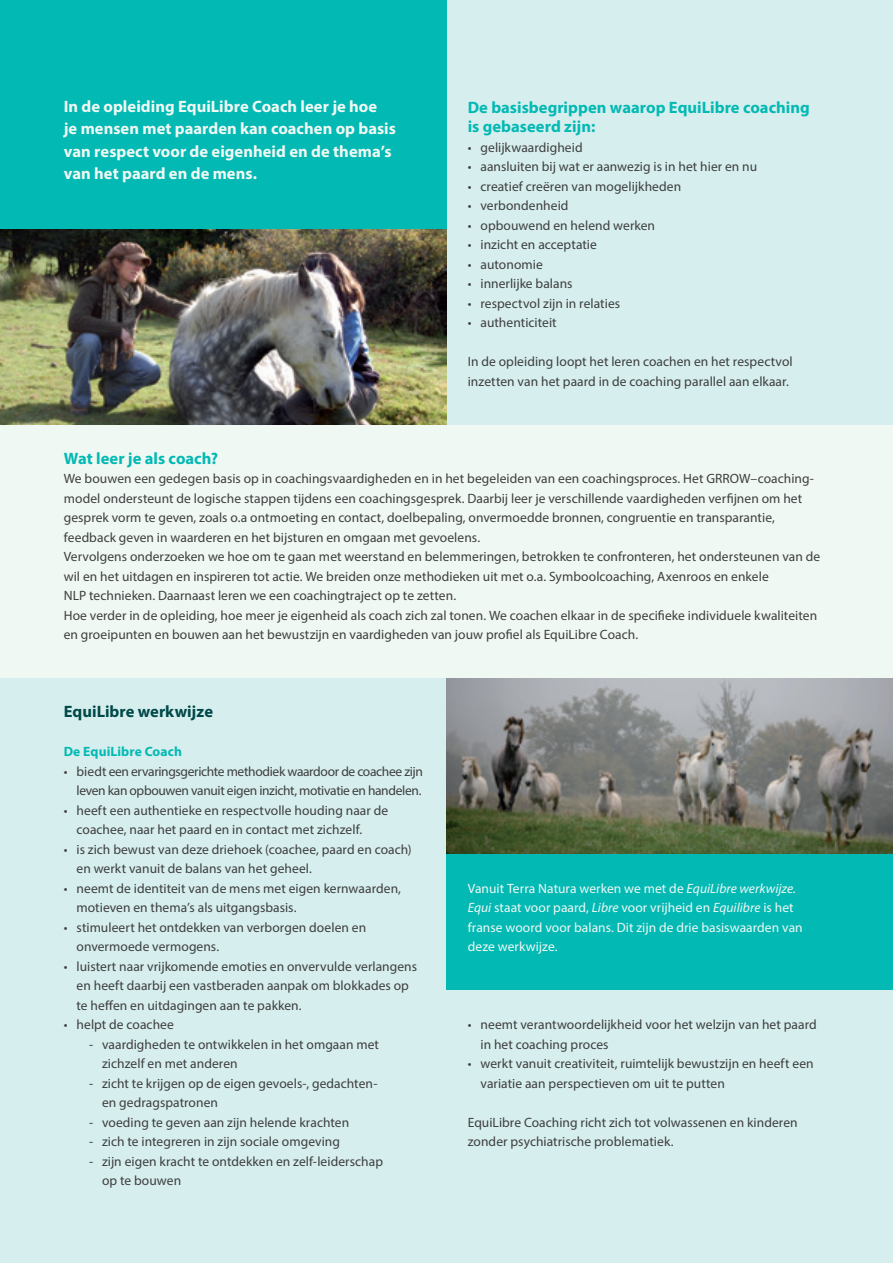
<style>
.page{position:relative;width:893px;height:1263px;background:#f0f8f3}
.page>*{position:absolute;margin:0;border:0;box-sizing:border-box;transform-origin:0 0}
.t1{font:700 16.5px/22.5px "Myriad Pro";color:#f0f8f3}
.t2{font:700 16.5px/19.5px "Myriad Pro";color:#03b9b4}
.t3{font:700 16.5px "Myriad Pro";color:#004948}
.t4{font:13.5px/19.5px "Myriad Pro";letter-spacing:.005em;color:#3e3e3f}
.t5{font:13.5px/19.5px "Myriad Pro";letter-spacing:.005em;color:#f0f8f3}
.t6{font:13.5px/19.5px "Myriad Pro";letter-spacing:-.025em;color:#3e3e3f;text-align:right}
.t7{font:700 13.5px "Myriad Pro";letter-spacing:.01em;color:#03b9b4}
.s1{font-style:italic}
</style>
<div class="page">
<div style="left:0;top:678px;width:893px;height:585px;background:#d6eeed"></div>
<div style="left:0;top:0;width:893px;height:424px;background:#d6eeed"></div>
<div style="left:0;top:0;width:446px;height:230px;background:#03b9b4"></div>
<div style="left:446px;top:854px;width:447px;height:136px;background:#03b9b4"></div>
<img style="left:446px;top:678px;width:447px;height:176px">
<img style="left:0;top:230px;width:446px;height:194px">
<p class="t1" style="left:64px;top:94px;width:334px">In de opleiding EquiLibre Coach leer je hoe<br>je mensen met paarden kan coachen op basis van respect voor de eigenheid en de thema’s van het paard en de mens.</p>
<p class="t2" style="left:468px;top:97px;width:343px">De basisbegrippen waarop EquiLibre coaching is gebaseerd zijn:</p>
<p class="t4" style="left:468px;top:137px;width:116px">• gelijkwaardigheid</p>
<p class="t4" style="left:468px;top:157px;width:291px">• aansluiten bij wat er aanwezig is in het hier en nu</p>
<p class="t4" style="left:468px;top:176px;width:215px">• creatief creëren van mogelijkheden</p>
<p class="t4" style="left:468px;top:196px;width:102px">• verbondenheid</p>
<p class="t4" style="left:468px;top:215px;width:189px">• opbouwend en helend werken</p>
<p class="t4" style="left:468px;top:235px;width:131px">• inzicht en acceptatie</p>
<p class="t4" style="left:468px;top:254px;width:77px">• autonomie</p>
<p class="t4" style="left:468px;top:274px;width:106px">• innerlijke balans</p>
<p class="t4" style="left:468px;top:293px;width:154px">• respectvol zijn in relaties</p>
<p class="t4" style="left:468px;top:313px;width:90px">• authenticiteit</p>
<p class="t4" style="left:468px;top:352px;width:326px">In de opleiding loopt het leren coachen en het respectvol inzetten van het paard in de coaching parallel aan elkaar.</p>
<p class="t2" style="left:64px;top:448px;width:156px">Wat leer je als coach?</p>
<p class="t4" style="left:64px;top:469px;width:752px">We bouwen een gedegen basis op in coachingsvaardigheden en in het begeleiden van een coachingsproces. Het GRROW–coaching&shy;model ondersteunt de logische stappen tijdens een coachingsgesprek. Daarbij leer je verschillende vaardigheden verfijnen om het gesprek vorm te geven, zoals o.a ontmoeting en contact, doelbepaling, onvermoedde bronnen, congruentie en transparantie, feedback geven in waarderen en het bijsturen en omgaan met gevoelens.</p>
<p class="t4" style="left:64px;top:547px;width:758px">Vervolgens onderzoeken we hoe om te gaan met weerstand en belemmeringen, betrokken te confronteren, het ondersteunen van de wil en het uitdagen en inspireren tot actie. We breiden onze methodieken uit met o.a. Symboolcoaching, Axenroos en enkele<br>NLP technieken. Daarnaast leren we een coachingtraject op te zetten.</p>
<p class="t4" style="left:64px;top:605px;width:755px">Hoe verder in de opleiding, hoe meer je eigenheid als coach zich zal tonen. We coachen elkaar in de specifieke individuele kwaliteiten en groeipunten en bouwen aan het bewustzijn en vaardigheden van jouw profiel als EquiLibre Coach.</p>
<p class="t3" style="left:64px;top:701px;width:151px">EquiLibre werkwijze</p>
<p class="t7" style="left:64px;top:743px;width:120px">De EquiLibre Coach</p>
<p class="t6" style="left:64px;top:761px;width:361px">• biedt een ervaringsgerichte methodiek waardoor de coachee zijn leven kan opbouwen vanuit eigen inzicht, motivatie en handelen.</p>
<p class="t4" style="left:77px;top:800px;width:313px;text-indent:-13px">• heeft een authentieke en respectvolle houding naar de coachee, naar het paard en in contact met zichzelf.</p>
<p class="t4" style="left:77px;top:839px;width:337px;text-indent:-13px">• is zich bewust van deze driehoek (coachee, paard en coach) en werkt vanuit de balans van het geheel.</p>
<p class="t4" style="left:77px;top:878px;width:326px;text-indent:-13px">• neemt de identiteit van de mens met eigen kernwaarden, motieven en thema’s als uitgangsbasis.</p>
<p class="t4" style="left:77px;top:917px;width:291px;text-indent:-13px">• stimuleert het ontdekken van verborgen doelen en onvermoede vermogens.</p>
<p class="t4" style="left:77px;top:956px;width:342px;text-indent:-13px">• luistert naar vrijkomende emoties en onvervulde verlangens en heeft daarbij een vastberaden aanpak om blokkades op te heffen en uitdagingen aan te pakken.</p>
<p class="t4" style="left:64px;top:1015px;width:112px">• helpt de coachee</p>
<p class="t4" style="left:102px;top:1034px;width:278px;text-indent:-13px">- vaardigheden te ontwikkelen in het omgaan met zichzelf en met anderen</p>
<p class="t4" style="left:102px;top:1073px;width:277px;text-indent:-13px">- zicht te krijgen op de eigen gevoels-, gedachten&shy;en gedragspatronen</p>
<p class="t4" style="left:89px;top:1112px;width:261px">- voeding te geven aan zijn helende krachten</p>
<p class="t4" style="left:89px;top:1132px;width:252px">- zich te integreren in zijn sociale omgeving</p>
<p class="t4" style="left:102px;top:1151px;width:282px;text-indent:-13px">- zijn eigen kracht te ontdekken en zelf-leiderschap op te bouwen</p>
<p class="t5" style="left:468px;top:878px;width:336px">Vanuit Terra Natura werken we met de <span class="s1">EquiLibre werkwijze.<br>Equi</span> staat voor paard, <span class="s1">Libre</span> voor vrijheid en <span class="s1">Equilibre</span> is het franse woord voor balans. Dit zijn de drie basiswaarden van deze werkwijze.</p>
<p class="t4" style="left:480px;top:1015px;width:338px;text-indent:-13px">• neemt verantwoordelijkheid voor het welzijn van het paard in het coaching proces</p>
<p class="t4" style="left:480px;top:1054px;width:335px;text-indent:-13px">• werkt vanuit creativiteit, ruimtelijk bewustzijn en heeft een variatie aan perspectieven om uit te putten</p>
<p class="t4" style="left:468px;top:1112px;width:331px">EquiLibre Coaching richt zich tot volwassenen en kinderen zonder psychiatrische problematiek.</p>
</div>
